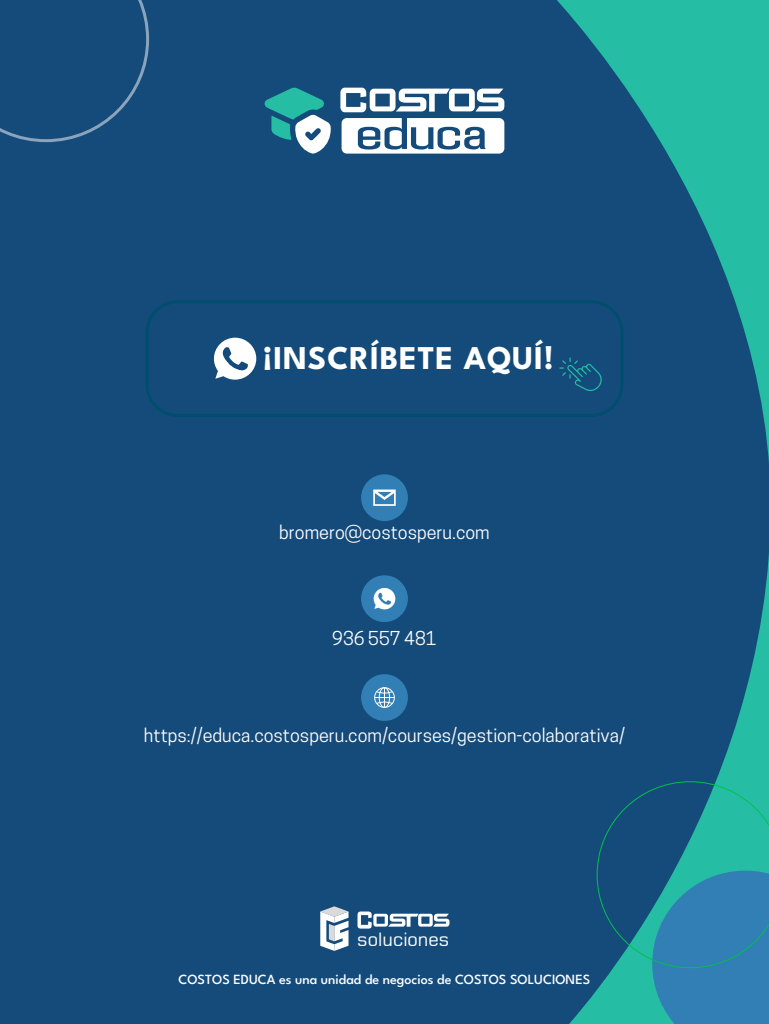
<style>
.page{position:relative;width:769px;height:1024px;background:#fff}
.page>*{position:absolute;margin:0;border:0;box-sizing:border-box;transform-origin:0 0}
.t1{font:700 33.2px "League Spartan";letter-spacing:.025em;color:#fff}
.t2{font:18.3px "Square 721 BT";color:#fff}
.t3{font:18px "Cooper Hewitt";color:#fff}
.t4{font:500 14px "League Spartan";color:#fff}
</style>
<div class="page">
<div style="left:0;top:0;width:768px;height:1024px;background:#154b7a"></div>
<div style="left:361px;top:474px;width:46px;height:47px;background:#317fb4;border-radius:23px"></div>
<svg style="left:373px;top:490px;width:22px;height:16px"></svg>
<svg style="left:214px;top:338px;width:42px;height:42px"></svg>
<div style="left:361px;top:575px;width:46px;height:47px;background:#317fb4;border-radius:23px"></div>
<svg style="left:373px;top:588px;width:22px;height:21px"></svg>
<div style="left:361px;top:674px;width:46px;height:47px;background:#317fb4;border-radius:23px"></div>
<div style="left:374px;top:687px;width:20px;height:21px;border:1px solid #fff;border-radius:50%"></div>
<svg style="left:374px;top:688px;width:20px;height:19px"></svg>
<div style="left:378px;top:687px;width:12px;height:21px;border:1px solid #fff;border-radius:50%"></div>
<svg style="left:320px;top:906px;width:28px;height:45px"></svg>
<svg style="left:357px;top:912px;width:92px;height:17px"></svg>
<svg style="left:559px;top:357px;width:43px;height:34px"></svg>
<div style="left:0;top:0;width:149px;height:142px;background:#154b7a"></div>
<svg style="left:651px;top:968px;width:117px;height:56px;background:#3083b2"></svg>
<svg style="left:596px;top:781px;width:172px;height:187px;background:#217a95"></svg>
<div style="left:145px;top:300px;width:478px;height:117px;border:3px solid #004e6d;border-radius:31px"></div>
<svg style="left:341px;top:118px;width:163px;height:36px"></svg>
<svg style="left:340px;top:88px;width:164px;height:24px"></svg>
<svg style="left:264px;top:87px;width:66px;height:67px"></svg>
<h1 class="t1" style="left:262px;top:332px;width:293px">¡INSCRÍBETE AQUÍ!</h1>
<p class="t3" style="left:279px;top:522px;width:212px">bromero@costosperu.com</p>
<p class="t3" style="left:332px;top:628px;width:106px">936 557 481</p>
<p class="t3" style="left:144px;top:725px;width:482px">https://educa.costosperu.com/courses/gestion-colaborativa/</p>
<p class="t2" style="left:357px;top:928px;width:94px">soluciones</p>
<p class="t4" style="left:178px;top:969px;width:413px">COSTOS EDUCA es una unidad de negocios de COSTOS SOLUCIONES</p>
</div>
